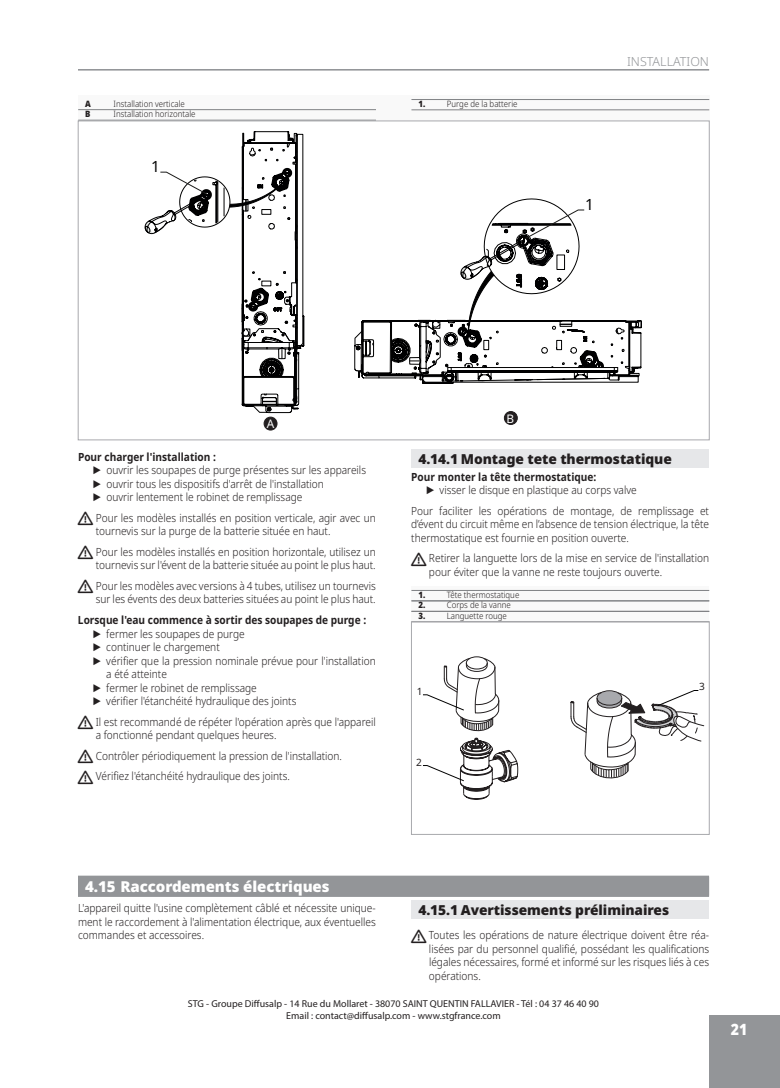
<style>
.page{position:relative;width:780px;height:1088px;background:#fff}
.page>*{position:absolute;margin:0;border:0;box-sizing:border-box;transform-origin:0 0}
.t1{font:900 15.62px "Noto Sans";color:#fff;scale:.9 1}
.t2{font:15.5px "Noto Sans";color:#050504}
.t3{font:900 15px "Noto Sans";letter-spacing:-.005em;color:#fff}
.t4{font:900 13.75px "Noto Sans";letter-spacing:-.005em;color:#231f20}
.t5{font:300 12.5px "Noto Sans";color:#939598}
.t6{font:11.88px "Noto Sans";color:#fff}
.t7{font:300 11.25px/13.5px "Noto Sans";color:#231f20;scale:.9 1}
.t8{font:700 11.25px "Noto Sans";color:#231f20;scale:.9 1}
.t9{font:10px/12px "Myriad Pro";color:#231f20;text-align:center}
.t10{font:10px "Noto Sans";color:#231f20}
.t11{font:300 8.75px "Noto Sans";color:#231f20;scale:.9 1}
.t12{font:900 8.75px "Noto Sans";color:#231f20;scale:.9 1}
.s1{font-weight:700}
.s2{font-family:"Arial";font-weight:400}
</style>
<div class="page">
<div style="left:709px;top:1015px;width:71px;height:73px;background:#939598"></div>
<hr style="left:78px;top:69px;width:631px;height:1px;background:#939598">
<div style="left:78px;top:96px;width:631px;height:25px;background:#f9f9f9"></div>
<hr style="left:78px;top:109px;width:298px;height:1px;background:#808285">
<hr style="left:78px;top:120px;width:298px;height:1px;background:#808285">
<hr style="left:411px;top:99px;width:298px;height:1px;background:#808285">
<hr style="left:411px;top:110px;width:298px;height:1px;background:#808285">
<svg style="left:145px;top:109px;width:161px;height:332px"></svg>
<div style="left:411px;top:449px;width:298px;height:19px;background:#e6e7e9"></div>
<div style="left:411px;top:586px;width:298px;height:36px;background:#f9f9f9"></div>
<hr style="left:411px;top:590px;width:298px;height:1px;background:#808285">
<hr style="left:411px;top:600px;width:298px;height:1px;background:#808285">
<hr style="left:411px;top:601px;width:298px;height:1px;background:#808285">
<hr style="left:411px;top:611px;width:298px;height:1px;background:#808285">
<div style="left:466px;top:657px;width:21px;height:12px;border:1px solid #231f20;border-radius:50%"></div>
<svg style="left:423px;top:658px;width:95px;height:141px"></svg>
<svg style="left:570px;top:690px;width:133px;height:89px"></svg>
<div style="left:411px;top:621px;width:298px;height:213px;border:1px solid #a8a9ad"></div>
<div style="left:78px;top:877px;width:631px;height:20px;background:#939598"></div>
<div style="left:78px;top:875px;width:631px;height:20px;background:#939598"></div>
<div style="left:411px;top:900px;width:298px;height:19px;background:#e6e7e9"></div>
<svg style="left:354px;top:198px;width:287px;height:243px"></svg>
<p class="t12" style="left:85px;top:97px;width:8px">A</p>
<p class="t11" style="left:114px;top:97px;width:81px">Installation verticale</p>
<p class="t12" style="left:85px;top:107px;width:7px">B</p>
<p class="t11" style="left:114px;top:108px;width:92px">Installation horizontale</p>
<h2 class="t2" style="left:151px;top:156px;width:10px">1</h2>
<p class="t12" style="left:418px;top:97px;width:8px">1.</p>
<p class="t11" style="left:447px;top:97px;width:80px">Purge de la batterie</p>
<p class="t5" style="left:627px;top:52px;width:8px">Installat</p>
<p class="t5" style="left:686px;top:52px;width:14px">ion</p>
<h2 class="t2" style="left:585px;top:193px;width:10px">1</h2>
<p class="t6" style="left:267px;top:415px;width:9px">A</p>
<p class="t7" style="left:92px;top:450px;width:306px;text-indent:-14px"><span class="s1">Pour charger l'installation :<br></span><span class="s2">►</span> ouvrir les soupapes de purge présentes sur les appareils <span class="s2">►</span> ouvrir tous les dispositifs d'arrêt de l'installation<br><span class="s2">►</span> ouvrir lentement le robinet de remplissage</p>
<p class="t7" style="left:96px;top:511px;width:313px">Pour les modèles installés en position verticale, agir avec un tournevis sur la purge de la batterie située en haut.</p>
<p class="t7" style="left:96px;top:545px;width:313px">Pour les modèles installés en position horizontale, utilisez un tournevis sur l'évent de la batterie située au point le plus haut.</p>
<p class="t7" style="left:96px;top:579px;width:313px">Pour les modèles avec versions à 4 tubes, utilisez un tournevis sur les évents des deux batteries situées au point le plus haut.</p>
<p class="t8" style="left:78px;top:612px;width:322px">Lorsque l'eau commence à sortir des soupapes de purge :</p>
<p class="t7" style="left:92px;top:627px;width:171px"><span class="s2">►</span> fermer les soupapes de purge</p>
<p class="t7" style="left:92px;top:640px;width:143px"><span class="s2">►</span> continuer le chargement</p>
<p class="t7" style="left:92px;top:654px;width:316px"><span class="s2">►</span> vérifier que la pression nominale prévue pour l'installation</p>
<p class="t7" style="left:106px;top:667px;width:69px">a été atteinte</p>
<p class="t7" style="left:92px;top:681px;width:184px"><span class="s2">►</span> fermer le robinet de remplissage</p>
<p class="t7" style="left:92px;top:694px;width:228px"><span class="s2">►</span> vérifier l'étanchéité hydraulique des joints</p>
<p class="t7" style="left:96px;top:715px;width:313px">Il est recommandé de répéter l'opération après que l'appareil a fonctionné pendant quelques heures.</p>
<p class="t7" style="left:96px;top:745px;width:275px;line-height:20.6px">Contrôler périodiquement la pression de l'installation.<br>Vérifiez l'étanchéité hydraulique des joints.</p>
<p class="t6" style="left:506px;top:410px;width:9px">B</p>
<p class="t4" style="left:418px;top:448px;width:255px">4.14.1 Montage tete thermostatique</p>
<p class="t7" style="left:425px;top:470px;width:236px;text-indent:-14px"><span class="s1">Pour monter la tête thermostatique:<br></span><span class="s2">►</span> visser le disque en plastique au corps valve</p>
<p class="t7" style="left:411px;top:504px;width:332px;text-align:justify">Pour faciliter les opérations de montage, de remplissage et d’évent du circuit même en l’absence de tension électrique, la tête thermostatique est fournie en position ouverte.</p>
<p class="t7" style="left:429px;top:552px;width:313px">Retirer la languette lors de la mise en service de l'installation pour éviter que la vanne ne reste toujours ouverte.</p>
<p class="t12" style="left:418px;top:588px;width:8px">1.</p>
<p class="t11" style="left:447px;top:588px;width:82px">Tête thermostatique</p>
<p class="t12" style="left:418px;top:598px;width:8px">2.</p>
<p class="t11" style="left:447px;top:599px;width:73px">Corps de la vanne</p>
<p class="t12" style="left:418px;top:609px;width:8px">3.</p>
<p class="t11" style="left:447px;top:609px;width:68px">Languette rouge</p>
<p class="t10" style="left:417px;top:684px;width:7px">1</p>
<p class="t10" style="left:416px;top:755px;width:7px">2</p>
<p class="t10" style="left:699px;top:680px;width:7px">3</p>
<h3 class="t3" style="left:85px;top:875px;width:246px">4.15 Raccordements électriques</h3>
<p class="t7" style="left:78px;top:901px;width:332px;text-align:justify">L'appareil quitte l'usine complètement câblé et nécessite unique&shy;ment le raccordement à l'alimentation électrique, aux éventuelles commandes et accessoires.</p>
<p class="t4" style="left:418px;top:900px;width:252px">4.15.1 Avertissements préliminaires</p>
<p class="t7" style="left:429px;top:929px;width:313px;text-align:justify">Toutes les opérations de nature électrique doivent être réa&shy;lisées par du personnel qualifié, possédant les qualifications légales nécessaires, formé et informé sur les risques liés à ces opérations.</p>
<p class="t9" style="left:188px;top:997px;width:412px">STG - Groupe Diffusalp - 14 Rue du Mollaret - 38070 SAINT QUENTIN FALLAVIER - Tél : 04 37 46 40 90<br>Email : contact@diffusalp.com - www.stgfrance.com</p>
<h1 class="t1" style="left:731px;top:1017px;width:20px">21</h1>
</div>
